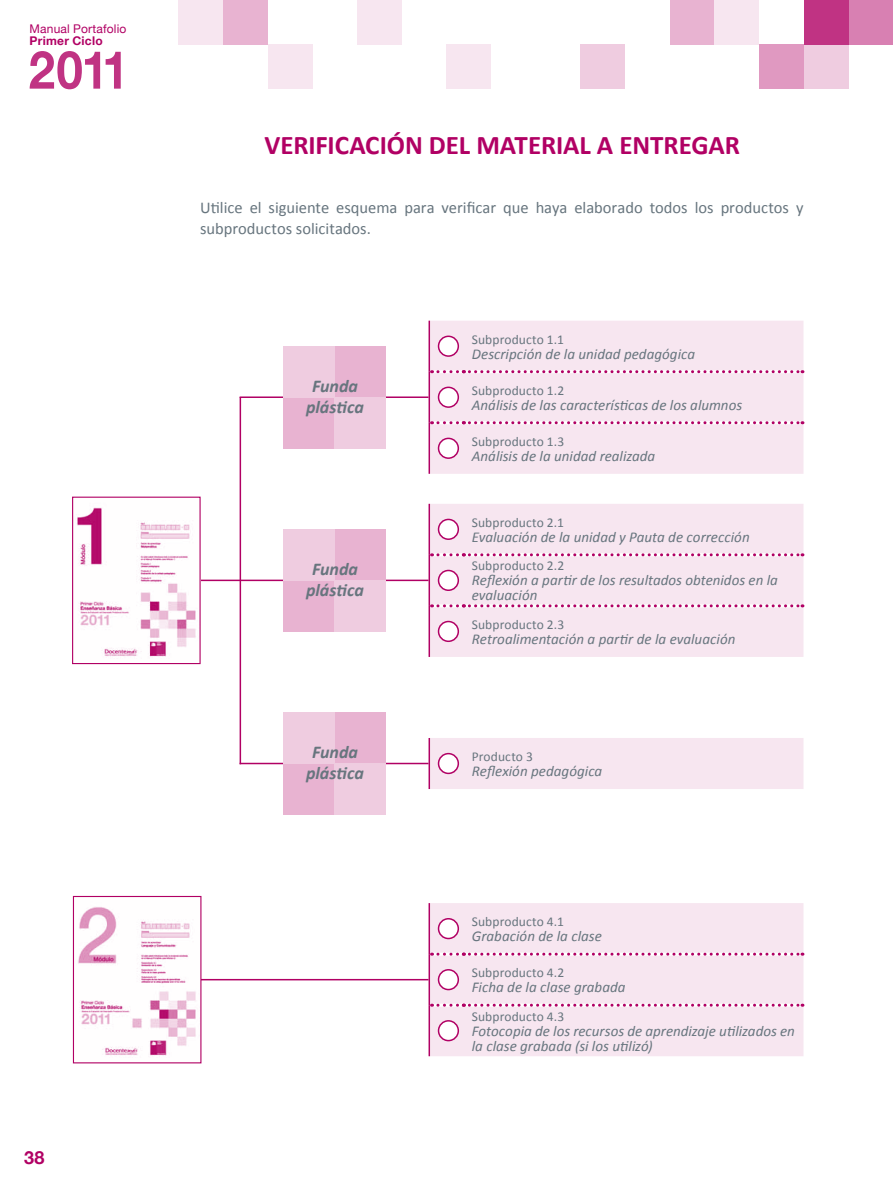
<style>
.page{position:relative;width:893px;height:1191px;background:#fff}
.page>*{position:absolute;margin:0;border:0;box-sizing:border-box;transform-origin:0 0}
.t1{font:700 27px "Calibri";color:#b10064}
.t2{font:italic 700 18px/21px "Calibri";color:#67757e;text-align:center}
.t3{font:700 18px "Helvetica Neue";color:#b10064}
.t4{font:16.5px/21px "Calibri";color:#67757e}
.t5{font:italic 15px/15px "Calibri";color:#67757e}
.t6{font:13.5px "Calibri";letter-spacing:.005em;color:#67757e}
.t7{font:12px "Helvetica Neue";letter-spacing:.015em;color:#b10064}
.t8{font:700 12px "Helvetica Neue";letter-spacing:.02em;color:#b10064}
</style>
<div class="page">
<svg style="left:30px;top:51px;width:70px;height:38px"></svg>
<svg style="left:106px;top:52px;width:15px;height:37px"></svg>
<div style="left:223px;top:0;width:45px;height:45px;background:#e8b3d1"></div>
<div style="left:179px;top:0;width:44px;height:45px;background:#f7e6f0"></div>
<div style="left:268px;top:45px;width:45px;height:44px;background:#f7e6f0"></div>
<div style="left:357px;top:0;width:45px;height:45px;background:#f7e6f0"></div>
<div style="left:446px;top:45px;width:45px;height:44px;background:#f7e6f0"></div>
<div style="left:580px;top:45px;width:45px;height:44px;background:#efcce0"></div>
<div style="left:848px;top:0;width:45px;height:45px;background:#d880b2"></div>
<div style="left:804px;top:45px;width:44px;height:44px;background:#efcce0"></div>
<div style="left:670px;top:0;width:44px;height:45px;background:#e8b3d1"></div>
<div style="left:804px;top:0;width:44px;height:45px;background:#c03383"></div>
<div style="left:714px;top:0;width:45px;height:45px;background:#f7e6f0"></div>
<div style="left:759px;top:45px;width:45px;height:44px;background:#e099c1"></div>
<hr style="left:892px;top:45px;width:1px;height:44px;background:#efcce0">
<hr style="left:892px;top:0;width:1px;height:45px;background:#f7e6f0">
<hr style="left:240px;top:397px;width:1px;height:367px;background:#b10064">
<hr style="left:240px;top:396px;width:189px;height:2px;background:#b10064">
<hr style="left:200px;top:579px;width:229px;height:2px;background:#b10064">
<hr style="left:240px;top:762px;width:189px;height:2px;background:#b10064">
<div style="left:430px;top:321px;width:373px;height:153px;background:#f7e6f0"></div>
<hr style="left:429px;top:321px;width:1px;height:51px;background:#b10064">
<hr style="left:429px;top:372px;width:1px;height:51px;background:#b10064">
<hr style="left:429px;top:423px;width:1px;height:51px;background:#b10064">
<svg style="left:432px;top:370px;width:371px;height:3px"></svg>
<svg style="left:432px;top:421px;width:371px;height:3px"></svg>
<div style="left:439px;top:336px;width:19px;height:20px;background:#fff;border-radius:50%"></div>
<div style="left:438px;top:335px;width:21px;height:22px;border:2px solid #b10064;border-radius:50%"></div>
<div style="left:439px;top:387px;width:19px;height:20px;background:#fff;border-radius:50%"></div>
<div style="left:438px;top:386px;width:21px;height:22px;border:2px solid #b10064;border-radius:50%"></div>
<div style="left:439px;top:438px;width:19px;height:20px;background:#fff;border-radius:50%"></div>
<div style="left:438px;top:437px;width:21px;height:22px;border:2px solid #b10064;border-radius:50%"></div>
<div style="left:430px;top:504px;width:373px;height:153px;background:#f7e6f0"></div>
<hr style="left:429px;top:504px;width:1px;height:51px;background:#b10064">
<hr style="left:429px;top:555px;width:1px;height:51px;background:#b10064">
<hr style="left:429px;top:606px;width:1px;height:51px;background:#b10064">
<svg style="left:432px;top:553px;width:371px;height:3px"></svg>
<svg style="left:432px;top:604px;width:371px;height:3px"></svg>
<div style="left:439px;top:519px;width:19px;height:20px;background:#fff;border-radius:50%"></div>
<div style="left:438px;top:519px;width:21px;height:21px;border:2px solid #b10064;border-radius:50%"></div>
<div style="left:439px;top:570px;width:19px;height:20px;background:#fff;border-radius:50%"></div>
<div style="left:438px;top:570px;width:21px;height:21px;border:2px solid #b10064;border-radius:50%"></div>
<div style="left:439px;top:621px;width:19px;height:20px;background:#fff;border-radius:50%"></div>
<div style="left:438px;top:621px;width:21px;height:21px;border:2px solid #b10064;border-radius:50%"></div>
<div style="left:430px;top:903px;width:373px;height:153px;background:#f7e6f0"></div>
<hr style="left:429px;top:903px;width:1px;height:51px;background:#b10064">
<hr style="left:429px;top:954px;width:1px;height:51px;background:#b10064">
<hr style="left:429px;top:1005px;width:1px;height:51px;background:#b10064">
<svg style="left:432px;top:952px;width:371px;height:3px"></svg>
<svg style="left:432px;top:1003px;width:371px;height:3px"></svg>
<div style="left:439px;top:918px;width:19px;height:20px;background:#fff;border-radius:50%"></div>
<div style="left:438px;top:918px;width:21px;height:21px;border:2px solid #b10064;border-radius:50%"></div>
<div style="left:439px;top:969px;width:19px;height:20px;background:#fff;border-radius:50%"></div>
<div style="left:438px;top:969px;width:21px;height:21px;border:2px solid #b10064;border-radius:50%"></div>
<div style="left:439px;top:1020px;width:19px;height:20px;background:#fff;border-radius:50%"></div>
<div style="left:438px;top:1020px;width:21px;height:21px;border:2px solid #b10064;border-radius:50%"></div>
<div style="left:430px;top:738px;width:373px;height:51px;background:#f7e6f0"></div>
<hr style="left:429px;top:738px;width:1px;height:51px;background:#b10064">
<div style="left:439px;top:753px;width:19px;height:20px;background:#fff;border-radius:50%"></div>
<div style="left:438px;top:753px;width:21px;height:21px;border:2px solid #b10064;border-radius:50%"></div>
<div style="left:284px;top:397px;width:51px;height:51px;background:#e8b3d1"></div>
<div style="left:335px;top:346px;width:51px;height:51px;background:#e8b3d1"></div>
<div style="left:284px;top:346px;width:51px;height:51px;background:#efcce0"></div>
<div style="left:335px;top:397px;width:51px;height:51px;background:#efcce0"></div>
<div style="left:284px;top:580px;width:51px;height:51px;background:#e8b3d1"></div>
<div style="left:335px;top:529px;width:51px;height:51px;background:#e8b3d1"></div>
<div style="left:284px;top:529px;width:51px;height:51px;background:#efcce0"></div>
<div style="left:335px;top:580px;width:51px;height:51px;background:#efcce0"></div>
<div style="left:284px;top:763px;width:51px;height:51px;background:#e8b3d1"></div>
<div style="left:335px;top:712px;width:51px;height:51px;background:#e8b3d1"></div>
<div style="left:284px;top:712px;width:51px;height:51px;background:#efcce0"></div>
<div style="left:335px;top:763px;width:51px;height:51px;background:#efcce0"></div>
<hr style="left:201px;top:979px;width:228px;height:1px;background:#b10064">
<img style="left:77px;top:507px;width:119px;height:150px">
<div style="left:72px;top:496px;width:129px;height:168px;border:1px solid #b10064"></div>
<img style="left:78px;top:906px;width:118px;height:150px">
<div style="left:73px;top:896px;width:128px;height:167px;border:1px solid #b10064"></div>
<p class="t7" style="left:30px;top:21px;width:98px">Manual Portafolio</p>
<p class="t8" style="left:30px;top:33px;width:75px">Primer Ciclo</p>
<p class="t3" style="left:24px;top:1146px;width:22px">38</p>
<h1 class="t1" style="left:264px;top:128px;width:471px">VERIFICACIÓN DEL MATERIAL A ENTREGAR</h1>
<p class="t4" style="left:200px;top:197px;width:605px">Utilice el siguiente esquema para verificar que haya elaborado todos los productos y subproductos solicitados.</p>
<p class="t2" style="left:306px;top:374px;width:60px">Funda plástica</p>
<p class="t2" style="left:306px;top:557px;width:60px">Funda plástica</p>
<p class="t2" style="left:306px;top:740px;width:60px">Funda plástica</p>
<p class="t6" style="left:472px;top:331px;width:94px">Subproducto 1.1</p>
<p class="t5" style="left:472px;top:345px;width:225px">Descripción de la unidad pedagógica</p>
<p class="t6" style="left:472px;top:382px;width:94px">Subproducto 1.2</p>
<p class="t5" style="left:472px;top:396px;width:272px">Análisis de las características de los alumnos</p>
<p class="t6" style="left:472px;top:433px;width:94px">Subproducto 1.3</p>
<p class="t5" style="left:472px;top:447px;width:185px">Análisis de la unidad realizada</p>
<p class="t6" style="left:472px;top:514px;width:94px">Subproducto 2.1</p>
<p class="t5" style="left:472px;top:529px;width:279px">Evaluación de la unidad y Pauta de corrección</p>
<p class="t6" style="left:472px;top:557px;width:94px">Subproducto 2.2</p>
<p class="t5" style="left:472px;top:572px;width:308px">Reflexión a partir de los resultados obtenidos en la evaluación</p>
<p class="t6" style="left:472px;top:616px;width:94px">Subproducto 2.3</p>
<p class="t5" style="left:472px;top:631px;width:265px">Retroalimentación a partir de la evaluación</p>
<p class="t6" style="left:472px;top:748px;width:63px">Producto 3</p>
<p class="t5" style="left:472px;top:763px;width:132px">Reflexión pedagógica</p>
<p class="t6" style="left:472px;top:913px;width:94px">Subproducto 4.1</p>
<p class="t5" style="left:472px;top:928px;width:132px">Grabación de la clase</p>
<p class="t6" style="left:472px;top:964px;width:94px">Subproducto 4.2</p>
<p class="t5" style="left:472px;top:979px;width:155px">Ficha de la clase grabada</p>
<p class="t6" style="left:472px;top:1008px;width:94px">Subproducto 4.3</p>
<p class="t5" style="left:472px;top:1022px;width:325px">Fotocopia de los recursos de aprendizaje utilizados en la clase grabada (si los utilizó)</p>
</div>
